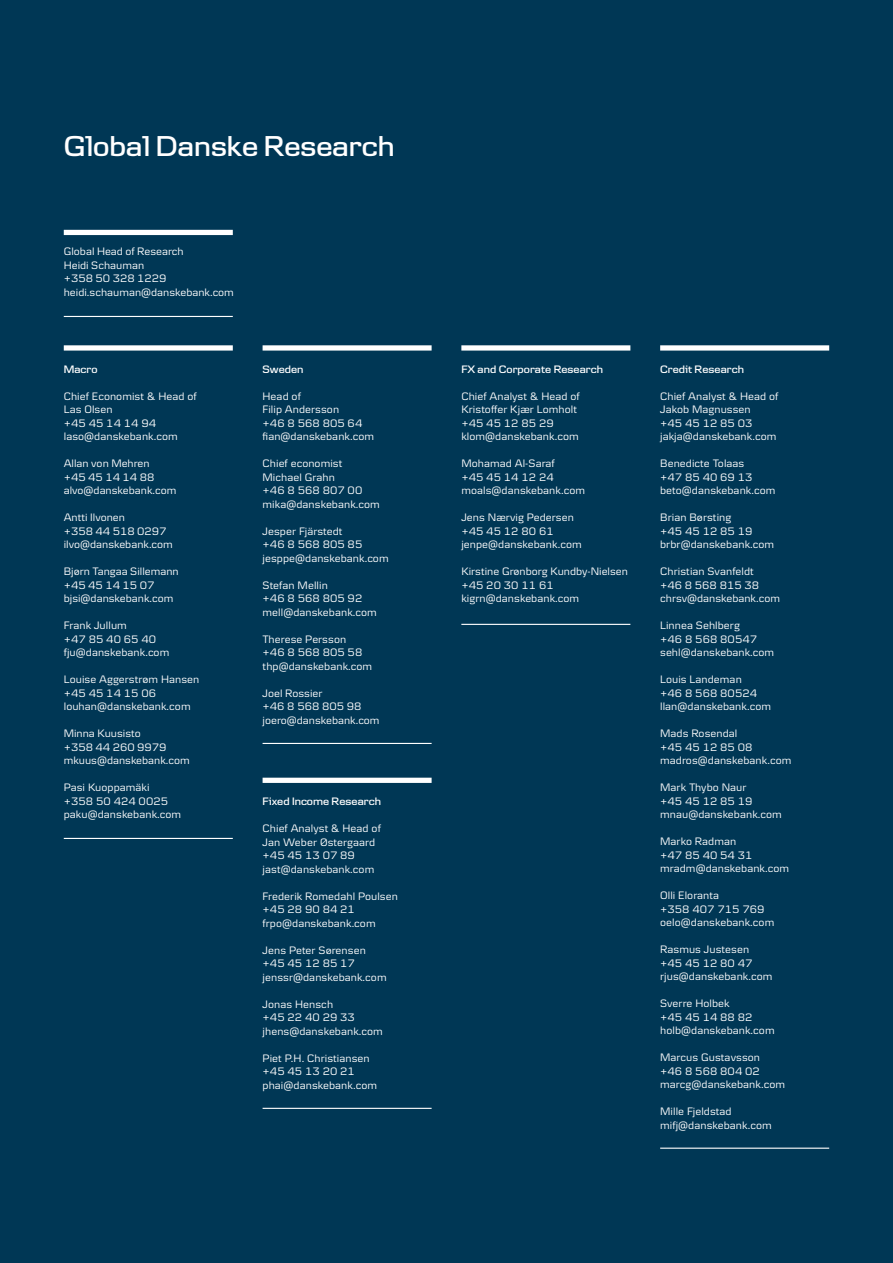
<style>
.page{position:relative;width:893px;height:1263px;background:#003755}
.page>*{position:absolute;margin:0;border:0;box-sizing:border-box;transform-origin:0 0}
.t1{font:600 30px "Danske Headline";color:#fff}
.t2{font:11.25px/13.5px "Danske Textv 2";letter-spacing:.005em;color:#fff}
.t3{font:600 11.25px "Danske Headline";letter-spacing:.005em;color:#fff}
</style>
<div class="page">
<div style="left:64px;top:345px;width:169px;height:6px;background:#fff"></div>
<div style="left:64px;top:230px;width:169px;height:5px;background:#fff"></div>
<div style="left:263px;top:345px;width:169px;height:6px;background:#fff"></div>
<div style="left:263px;top:778px;width:169px;height:5px;background:#fff"></div>
<div style="left:461px;top:345px;width:169px;height:6px;background:#fff"></div>
<div style="left:660px;top:345px;width:169px;height:6px;background:#fff"></div>
<hr style="left:461px;top:624px;width:169px;height:1px;background:#fff">
<hr style="left:64px;top:838px;width:169px;height:1px;background:#fff">
<hr style="left:64px;top:316px;width:169px;height:1px;background:#fff">
<hr style="left:263px;top:743px;width:169px;height:1px;background:#fff">
<hr style="left:660px;top:1147px;width:169px;height:2px;background:#fff">
<hr style="left:263px;top:1108px;width:169px;height:1px;background:#fff">
<h1 class="t1" style="left:64px;top:129px;width:332px">Global Danske Research</h1>
<p class="t2" style="left:64px;top:245px;width:172px">Global Head of Research<br>Heidi Schauman<br>+358 50 328 1229 heidi.schauman@danskebank.com</p>
<p class="t3" style="left:64px;top:362px;width:35px">Macro</p>
<p class="t2" style="left:64px;top:389px;width:134px">Chief Economist &amp; Head of<br>Las Olsen<br>+45 45 14 14 94 laso@danskebank.com</p>
<p class="t2" style="left:64px;top:456px;width:114px">Allan von Mehren<br>+45 45 14 14 88 alvo@danskebank.com</p>
<p class="t2" style="left:64px;top:510px;width:111px">Antti Ilvonen<br>+358 44 518 0297 ilvo@danskebank.com</p>
<p class="t2" style="left:64px;top:564px;width:116px">Bjørn Tangaa Sillemann +45 45 14 15 07 bjsi@danskebank.com</p>
<p class="t2" style="left:64px;top:618px;width:107px">Frank Jullum<br>+47 85 40 65 40 fju@danskebank.com</p>
<p class="t2" style="left:64px;top:672px;width:137px">Louise Aggerstrøm Hansen +45 45 14 15 06 louhan@danskebank.com</p>
<p class="t2" style="left:64px;top:726px;width:128px">Minna Kuusisto<br>+358 44 260 9979 mkuus@danskebank.com</p>
<p class="t2" style="left:64px;top:780px;width:119px">Pasi Kuoppamäki +358 50 424 0025 paku@danskebank.com</p>
<p class="t3" style="left:263px;top:362px;width:43px">Sweden</p>
<p class="t2" style="left:263px;top:389px;width:113px">Head of<br>Filip Andersson<br>+46 8 568 805 64 fian@danskebank.com</p>
<p class="t2" style="left:263px;top:456px;width:119px">Chief economist<br>Michael Grahn<br>+46 8 568 807 00 mika@danskebank.com</p>
<p class="t2" style="left:263px;top:524px;width:128px">Jesper Fjärstedt<br>+46 8 568 805 85 jesppe@danskebank.com</p>
<p class="t2" style="left:263px;top:578px;width:116px">Stefan Mellin<br>+46 8 568 805 92 mell@danskebank.com</p>
<p class="t2" style="left:263px;top:632px;width:111px">Therese Persson<br>+46 8 568 805 58 thp@danskebank.com</p>
<p class="t2" style="left:263px;top:686px;width:119px">Joel Rossier<br>+46 8 568 805 98 joero@danskebank.com</p>
<p class="t3" style="left:263px;top:795px;width:120px">Fixed Income Research</p>
<p class="t2" style="left:263px;top:821px;width:120px">Chief Analyst &amp; Head of<br>Jan Weber Østergaard +45 45 13 07 89 jast@danskebank.com</p>
<p class="t2" style="left:263px;top:889px;width:137px">Frederik Romedahl Poulsen +45 28 90 84 21 frpo@danskebank.com</p>
<p class="t2" style="left:263px;top:943px;width:126px">Jens Peter Sørensen +45 45 12 85 17 jenssr@danskebank.com</p>
<p class="t2" style="left:263px;top:997px;width:122px">Jonas Hensch<br>+45 22 40 29 33 jhens@danskebank.com</p>
<p class="t2" style="left:263px;top:1051px;width:116px">Piet P.H. Christiansen +45 45 13 20 21 phai@danskebank.com</p>
<p class="t3" style="left:461px;top:362px;width:143px">FX and Corporate Research</p>
<p class="t2" style="left:461px;top:389px;width:120px">Chief Analyst &amp; Head of<br>Kristoffer Kjær Lomholt +45 45 12 85 29 klom@danskebank.com</p>
<p class="t2" style="left:461px;top:456px;width:125px">Mohamad Al-Saraf<br>+45 45 14 12 24 moals@danskebank.com</p>
<p class="t2" style="left:461px;top:510px;width:122px">Jens Nærvig Pedersen +45 45 12 80 61 jenpe@danskebank.com</p>
<p class="t2" style="left:461px;top:564px;width:168px">Kirstine Grønborg Kundby-Nielsen +45 20 30 11 61 kigrn@danskebank.com</p>
<p class="t3" style="left:660px;top:362px;width:85px">Credit Research</p>
<p class="t2" style="left:660px;top:389px;width:120px">Chief Analyst &amp; Head of<br>Jakob Magnussen<br>+45 45 12 85 03 jakja@danskebank.com</p>
<p class="t2" style="left:660px;top:456px;width:117px">Benedicte Tolaas<br>+47 85 40 69 13 beto@danskebank.com</p>
<p class="t2" style="left:660px;top:510px;width:116px">Brian Børsting<br>+45 45 12 85 19 brbr@danskebank.com</p>
<p class="t2" style="left:660px;top:564px;width:121px">Christian Svanfeldt<br>+46 8 568 815 38 chrsv@danskebank.com</p>
<p class="t2" style="left:660px;top:618px;width:116px">Linnea Sehlberg<br>+46 8 568 80547 sehl@danskebank.com</p>
<p class="t2" style="left:660px;top:672px;width:112px">Louis Landeman<br>+46 8 568 80524 llan@danskebank.com</p>
<p class="t2" style="left:660px;top:726px;width:133px">Mads Rosendal<br>+45 45 12 85 08 madros@danskebank.com</p>
<p class="t2" style="left:660px;top:780px;width:123px">Mark Thybo Naur<br>+45 45 12 85 19 mnau@danskebank.com</p>
<p class="t2" style="left:660px;top:834px;width:131px">Marko Radman<br>+47 85 40 54 31 mradm@danskebank.com</p>
<p class="t2" style="left:660px;top:888px;width:116px">Olli Eloranta<br>+358 407 715 769 oelo@danskebank.com</p>
<p class="t2" style="left:660px;top:942px;width:114px">Rasmus Justesen +45 45 12 80 47 rjus@danskebank.com</p>
<p class="t2" style="left:660px;top:996px;width:116px">Sverre Holbek<br>+45 45 14 88 82 holb@danskebank.com</p>
<p class="t2" style="left:660px;top:1050px;width:126px">Marcus Gustavsson<br>+46 8 568 804 02 marcg@danskebank.com</p>
<p class="t2" style="left:660px;top:1104px;width:113px">Mille Fjeldstad mifj@danskebank.com</p>
</div>
